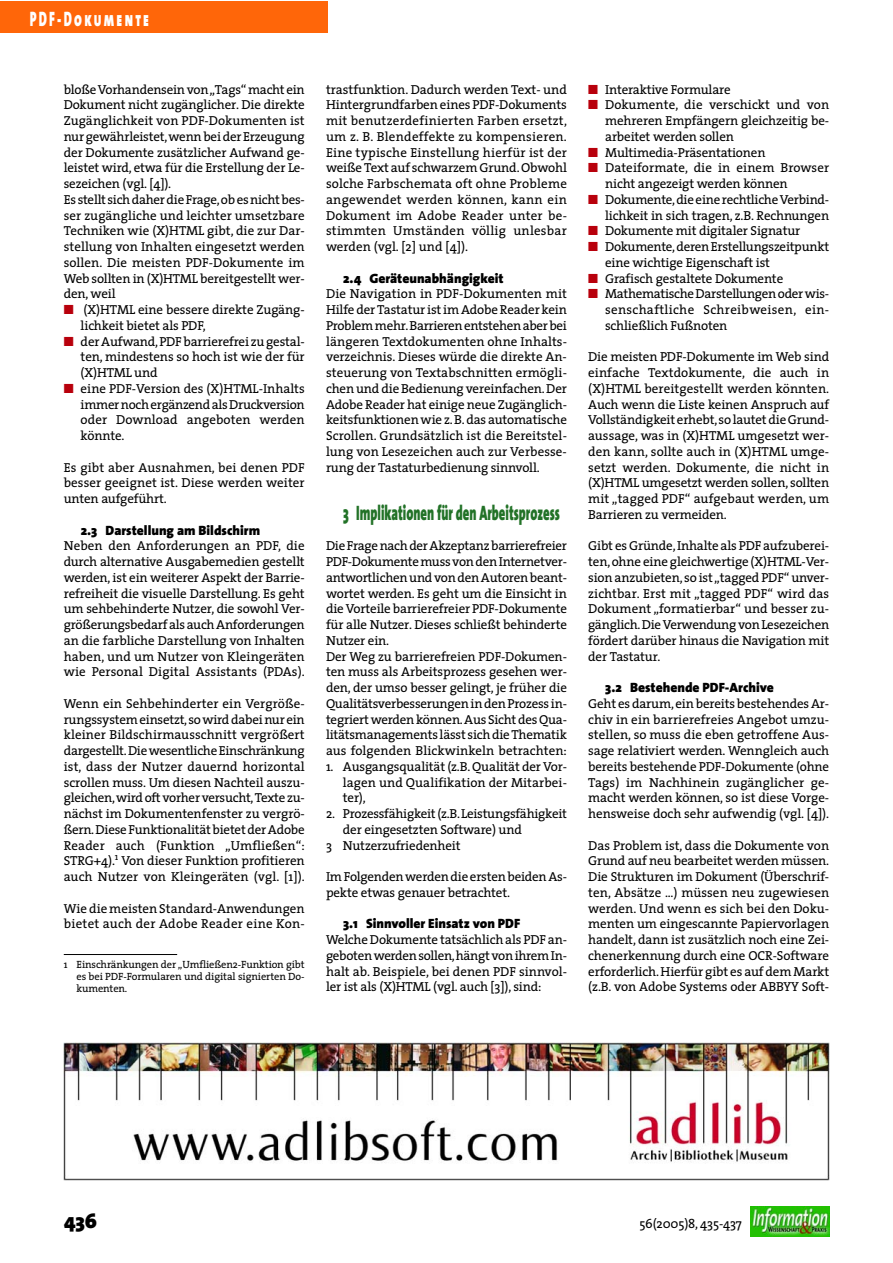
<style>
.page{position:relative;width:893px;height:1263px;background:#fff}
.page>*{position:absolute;margin:0;border:0;box-sizing:border-box;transform-origin:0 0}
.t1{font:900 21px "The Sans";color:#227227;scale:.6 1}
.t2{font:21px "The Sans Black Caps";letter-spacing:.18em;color:#fff;scale:.6 1}
.t3{font:900 21px "The Sans";color:#000}
.t4{font:900 13.5px "The Sans";color:#000}
.t5{font:13.05px/15.8px "The Serif";letter-spacing:-.01em;color:#000;text-align:justify}
.t6{font:10.5px/12px "The Serif";letter-spacing:-.01em;color:#000;text-align:justify}
.s1{color:#b8000c}
</style>
<div class="page">
<div style="left:0;top:1px;width:327px;height:32px;background:#ff6609"></div>
<img style="left:750px;top:1206px;width:79px;height:31px">
<hr style="left:64px;top:954px;width:113px;height:1px;background:#000">
<img style="left:64px;top:1043px;width:766px;height:138px">
<h1 class="t2" style="left:30px;top:6px;width:200px">PDF-Dokumente</h1>
<p class="t5" style="left:64px;top:83px;width:242px;text-align:left">bloße Vorhandensein von „Tags“ macht ein Dokument nicht zugänglicher. Die direkte Zugänglichkeit von PDF-Dokumenten ist nur gewährleistet,wenn bei der Erzeugung der Dokumente zusätzlicher Aufwand ge&shy;leistet wird, etwa für die Erstellung der Le&shy;sezeichen (vgl. [4]).<br>Es stellt sich daher die Frage,ob es nicht bes&shy;ser zugängliche und leichter umsetzbare Techniken wie (X)HTML gibt, die zur Dar&shy;stellung von Inhalten eingesetzt werden sollen. Die meisten PDF-Dokumente im Web sollten in (X)HTML bereitgestellt wer&shy;den, weil</p>
<p class="t5" style="left:81px;top:303px;width:226px;text-indent:-17px"><span class="s1">■</span> (X)HTML eine bessere direkte Zugäng&shy;lichkeit bietet als PDF,</p>
<p class="t5" style="left:81px;top:335px;width:226px;text-indent:-17px"><span class="s1">■</span> der Aufwand,PDF barrierefrei zu gestal&shy;ten, mindestens so hoch ist wie der für (X)HTML und</p>
<p class="t5" style="left:81px;top:382px;width:226px;text-indent:-17px"><span class="s1">■</span> eine PDF-Version des (X)HTML-Inhalts immer noch ergänzend als Druckversion oder Download angeboten werden könnte.</p>
<p class="t5" style="left:64px;top:461px;width:242px">Es gibt aber Ausnahmen, bei denen PDF besser geeignet ist. Diese werden weiter unten aufgeführt.</p>
<p class="t4" style="left:81px;top:525px;width:181px">2.3 Darstellung am Bildschirm</p>
<p class="t5" style="left:64px;top:539px;width:242px">Neben den Anforderungen an PDF, die durch alternative Ausgabemedien gestellt werden, ist ein weiterer Aspekt der Barrie&shy;refreiheit die visuelle Darstellung. Es geht um sehbehinderte Nutzer, die sowohl Ver&shy;größerungsbedarf als auch Anforderungen an die farbliche Darstellung von Inhalten haben, und um Nutzer von Kleingeräten wie Personal Digital Assistants (PDAs).</p>
<p class="t5" style="left:64px;top:697px;width:242px">Wenn ein Sehbehinderter ein Vergröße&shy;rungssystem einsetzt,so wird dabei nur ein kleiner Bildschirmausschnitt vergrößert dargestellt.Die wesentliche Einschränkung ist, dass der Nutzer dauernd horizontal scrollen muss. Um diesen Nachteil auszu&shy;gleichen,wird oft vorher versucht,Texte zu&shy;nächst im Dokumentenfenster zu vergrö&shy;ßern.Diese Funktionalität bietet der Adobe Reader auch (Funktion „Umfließen“:<br>STRG+4).<sup>1</sup> Von dieser Funktion profitieren auch Nutzer von Kleingeräten (vgl. [1]).</p>
<p class="t5" style="left:64px;top:902px;width:242px">Wie die meisten Standard-Anwendungen bietet auch der Adobe Reader eine Kon-</p>
<p class="t6" style="left:77px;top:959px;width:230px;text-indent:-13px">1 Einschränkungen der „Umfließen2-Funktion gibt es bei PDF-Formularen und digital signierten Do&shy;kumenten.</p>
<p class="t5" style="left:326px;top:83px;width:242px">trastfunktion. Dadurch werden Text- und Hintergrundfarben eines PDF-Dokuments mit benutzerdefinierten Farben ersetzt, um z. B. Blendeffekte zu kompensieren.<br>Eine typische Einstellung hierfür ist der weiße Text auf schwarzem Grund. Obwohl solche Farbschemata oft ohne Probleme angewendet werden können, kann ein Dokument im Adobe Reader unter be&shy;stimmten Umständen völlig unlesbar werden (vgl. [2] und [4]).</p>
<p class="t4" style="left:343px;top:273px;width:162px">2.4 Geräteunabhängigkeit</p>
<p class="t5" style="left:326px;top:287px;width:242px">Die Navigation in PDF-Dokumenten mit Hilfe der Tastatur ist im Adobe Reader kein Problem mehr.Barrieren entstehen aber bei längeren Textdokumenten ohne Inhalts&shy;verzeichnis. Dieses würde die direkte An&shy;steuerung von Textabschnitten ermögli&shy;chen und die Bedienung vereinfachen. Der Adobe Reader hat einige neue Zugänglich&shy;keitsfunktionen wie z. B. das automatische Scrollen. Grundsätzlich ist die Bereitstel&shy;lung von Lesezeichen auch zur Verbesse&shy;rung der Tastaturbedienung sinnvoll.</p>
<h1 class="t1" style="left:343px;top:505px;width:363px">3 Implikationen für den Arbeitsprozess</h1>
<p class="t5" style="left:326px;top:539px;width:242px;text-align:left">Die Frage nach der Akzeptanz barrierefreier PDF-Dokumente muss von den Internetver&shy;antwortlichen und von den Autoren beant&shy;wortet werden. Es geht um die Einsicht in die Vorteile barrierefreier PDF-Dokumente für alle Nutzer. Dieses schließt behinderte Nutzer ein.<br>Der Weg zu barrierefreien PDF-Dokumen&shy;ten muss als Arbeitsprozess gesehen wer&shy;den, der umso besser gelingt, je früher die Qualitätsverbesserungen in den Prozess in&shy;tegriert werden können.Aus Sicht des Qua&shy;litätsmanagements lässt sich die Thematik aus folgenden Blickwinkeln betrachten:</p>
<p class="t5" style="left:343px;top:760px;width:226px;text-indent:-17px">1. Ausgangsqualität (z.B. Qualität der Vor&shy;lagen und Qualifikation der Mitarbei&shy;ter),</p>
<p class="t5" style="left:326px;top:807px;width:242px">2. Prozessfähigkeit (z.B.Leistungsfähigkeit</p>
<p class="t5" style="left:343px;top:823px;width:181px">der eingesetzten Software) und</p>
<p class="t5" style="left:326px;top:839px;width:136px">3 Nutzerzufriedenheit</p>
<p class="t5" style="left:326px;top:870px;width:242px">Im Folgenden werden die ersten beiden As&shy;pekte etwas genauer betrachtet.</p>
<p class="t4" style="left:343px;top:919px;width:179px">3.1 Sinnvoller Einsatz von PDF</p>
<p class="t5" style="left:326px;top:933px;width:242px">Welche Dokumente tatsächlich als PDF an&shy;geboten werden sollen,hängt von ihrem In&shy;halt ab. Beispiele, bei denen PDF sinnvol&shy;ler ist als (X)HTML (vgl. auch [3]), sind:</p>
<p class="t5" style="left:588px;top:83px;width:144px"><span class="s1">■</span> Interaktive Formulare</p>
<p class="t5" style="left:605px;top:98px;width:226px;text-indent:-17px"><span class="s1">■</span> Dokumente, die verschickt und von mehreren Empfängern gleichzeitig be&shy;arbeitet werden sollen</p>
<p class="t5" style="left:588px;top:146px;width:179px"><span class="s1">■</span> Multimedia-Präsentationen</p>
<p class="t5" style="left:605px;top:161px;width:226px;text-indent:-17px"><span class="s1">■</span> Dateiformate, die in einem Browser nicht angezeigt werden können</p>
<p class="t5" style="left:588px;top:193px;width:242px;text-align:right"><span class="s1">■</span> Dokumente,die eine rechtliche Verbind&shy;lichkeit in sich tragen, z.B. Rechnungen</p>
<p class="t5" style="left:588px;top:224px;width:214px"><span class="s1">■</span> Dokumente mit digitaler Signatur</p>
<p class="t5" style="left:605px;top:240px;width:226px;text-indent:-17px"><span class="s1">■</span> Dokumente,deren Erstellungszeitpunkt eine wichtige Eigenschaft ist</p>
<p class="t5" style="left:588px;top:272px;width:197px"><span class="s1">■</span> Grafisch gestaltete Dokumente</p>
<p class="t5" style="left:605px;top:287px;width:226px;text-indent:-17px"><span class="s1">■</span> Mathematische Darstellungen oder wis&shy;senschaftliche Schreibweisen, ein&shy;schließlich Fußnoten</p>
<p class="t5" style="left:588px;top:350px;width:242px">Die meisten PDF-Dokumente im Web sind einfache Textdokumente, die auch in (X)HTML bereitgestellt werden könnten.<br>Auch wenn die Liste keinen Anspruch auf Vollständigkeit erhebt,so lautet die Grund&shy;aussage, was in (X)HTML umgesetzt wer&shy;den kann, sollte auch in (X)HTML umge&shy;setzt werden. Dokumente, die nicht in (X)HTML umgesetzt werden sollen, sollten mit „tagged PDF“ aufgebaut werden, um Barrieren zu vermeiden.</p>
<p class="t5" style="left:588px;top:539px;width:242px">Gibt es Gründe, Inhalte als PDF aufzuberei&shy;ten, ohne eine gleichwertige (X)HTML-Ver&shy;sion anzubieten, so ist „tagged PDF“ unver&shy;zichtbar. Erst mit „tagged PDF“ wird das Dokument „formatierbar“ und besser zu&shy;gänglich.Die Verwendung von Lesezeichen fördert darüber hinaus die Navigation mit der Tastatur.</p>
<p class="t4" style="left:605px;top:682px;width:170px">3.2 Bestehende PDF-Archive</p>
<p class="t5" style="left:588px;top:697px;width:242px">Geht es darum,ein bereits bestehendes Ar&shy;chiv in ein barrierefreies Angebot umzu&shy;stellen, so muss die eben getroffene Aus&shy;sage relativiert werden. Wenngleich auch bereits bestehende PDF-Dokumente (ohne Tags) im Nachhinein zugänglicher ge&shy;macht werden können, so ist diese Vorge&shy;hensweise doch sehr aufwendig (vgl. [4]).</p>
<p class="t5" style="left:588px;top:839px;width:242px">Das Problem ist, dass die Dokumente von Grund auf neu bearbeitet werden müssen.<br>Die Strukturen im Dokument (Überschrif&shy;ten, Absätze ...) müssen neu zugewiesen werden. Und wenn es sich bei den Doku&shy;menten um eingescannte Papiervorlagen handelt, dann ist zusätzlich noch eine Zei&shy;chenerkennung durch eine OCR-Software erforderlich. Hierfür gibt es auf dem Markt (z.B. von Adobe Systems oder ABBYY Soft-</p>
<h1 class="t3" style="left:64px;top:1213px;width:35px">436</h1>
<p class="t5" style="left:639px;top:1217px;width:104px">56(2005)8, 435-437</p>
</div>
